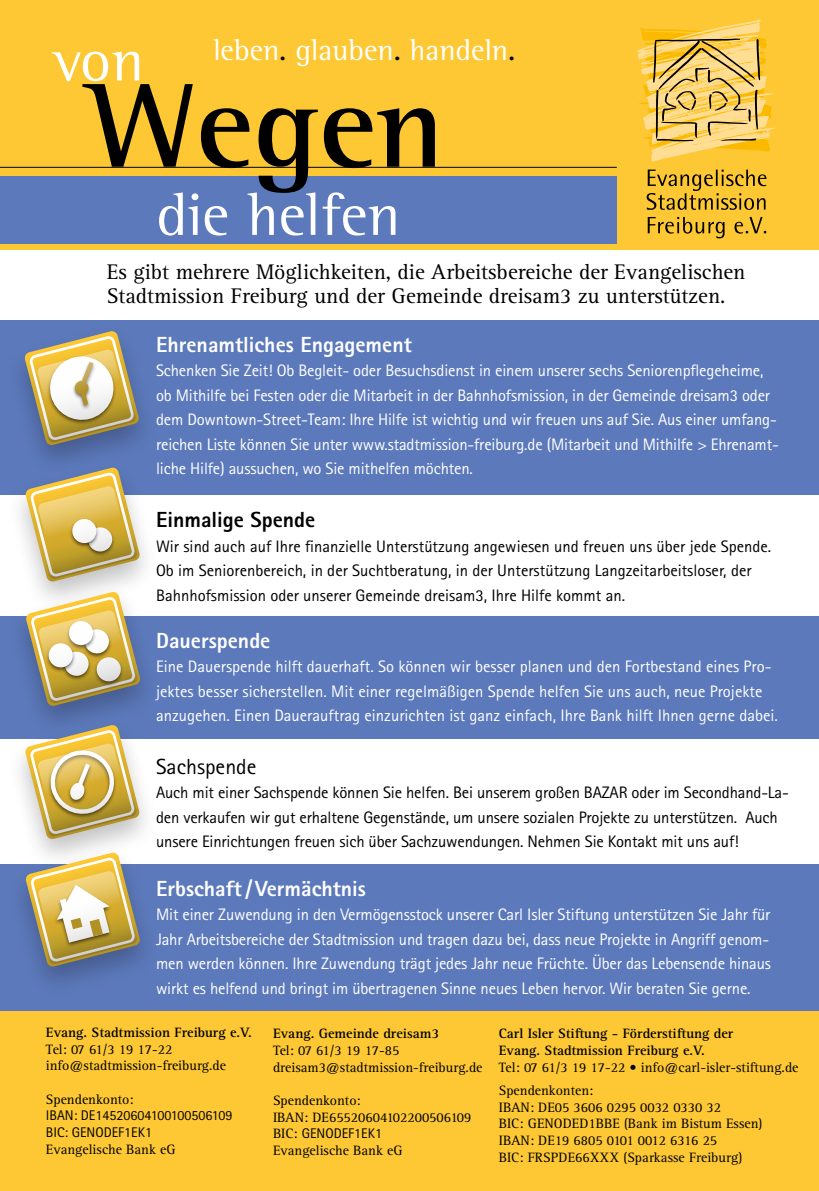
<style>
.page{position:relative;width:819px;height:1191px;background:#fff}
.page>*{position:absolute;margin:0;border:0;box-sizing:border-box;transform-origin:0 0}
.t1{font:700 122.67px "Rotis Semi Serif";color:#000}
.t2{font:60.73px "Rotis Semi Serif";color:#fff}
.t3{font:30.1px "Rotis Semi Serif";color:#fff}
.t4{font:21.88px/24.5px "Rotis Serif";color:#000}
.t5{font:800 21.88px "Rotis Sans Serif";color:#fff}
.t6{font:800 21.88px "Rotis Sans Serif";color:#000}
.t7{font:21.88px "Rotis Sans Serif";color:#000}
.t8{font:16.62px/24.5px "Rotis Sans Serif";letter-spacing:-.01em;color:#fff}
.t9{font:16.62px/24.5px "Rotis Sans Serif";letter-spacing:-.01em;color:#000}
.t10{font:14px/16.6px "Rotis Serif";color:#000}
.t11{font:700 14px/16.6px "Rotis Serif";color:#000}
.t12{font:14px/16.6px "Rotis Sans Serif";color:#000}
.s1{color:#000}
.s2{font-family:"Rotis Serif"}
</style>
<div class="page">
<div style="left:0;top:320px;width:819px;height:174px;background:#5c79bb"></div>
<div style="left:0;top:616px;width:819px;height:123px;background:#5c79bb"></div>
<div style="left:0;top:864px;width:819px;height:147px;background:#5c79bb"></div>
<div style="left:0;top:0;width:819px;height:250px;background:#fdc833"></div>
<div style="left:0;top:1011px;width:819px;height:180px;background:#fdc833"></div>
<svg style="left:637px;top:19px;width:138px;height:143px"></svg>
<svg style="left:647px;top:217px;width:119px;height:21px"></svg>
<svg style="left:646px;top:170px;width:120px;height:40px"></svg>
<div style="left:0;top:176px;width:616px;height:67px;background:#5c79bb"></div>
<hr style="left:0;top:167px;width:616px;height:1px;background:#000">
<div style="left:6px;top:324px;width:152px;height:152px;background:#000;opacity:.24"></div>
<svg style="left:24px;top:331px;width:116px;height:115px"></svg>
<div style="left:6px;top:460px;width:153px;height:153px;background:#000;opacity:.24"></div>
<svg style="left:24px;top:464px;width:122px;height:118px"></svg>
<div style="left:6px;top:718px;width:153px;height:153px;background:#fff"></div>
<svg style="left:25px;top:738px;width:122px;height:107px"></svg>
<div style="left:7px;top:584px;width:152px;height:154px;background:#000;opacity:.24"></div>
<svg style="left:24px;top:589px;width:122px;height:117px"></svg>
<div style="left:6px;top:845px;width:153px;height:153px;background:#000;opacity:.24"></div>
<svg style="left:25px;top:852px;width:115px;height:115px"></svg>
<h3 class="t3" style="left:213px;top:32px;width:303px">leben<span class="s1">.</span> glauben<span class="s1">.</span> handeln<span class="s1">.</span></h3>
<h1 class="t1" style="left:89px;top:52px;width:356px">Wegen</h1>
<h2 class="t2" style="left:54px;top:25px;width:91px">von</h2>
<h2 class="t2" style="left:156px;top:179px;width:245px">die helfen</h2>
<h3 class="t4" style="left:107px;top:260px;width:640px">Es gibt mehrere Möglichkeiten, die Arbeitsbereiche der Evangelischen<br>Stadtmission Freiburg und der Gemeinde dreisam3 zu unterstützen.</h3>
<h3 class="t5" style="left:156px;top:330px;width:257px">Ehrenamtliches Engagement</h3>
<p class="t8" style="left:156px;top:358px;width:624px">Schenken Sie Zeit! Ob Begleit- oder Besuchsdienst in einem unserer sechs Seniorenpflegeheime, ob Mithilfe bei Festen oder die Mitarbeit in der Bahnhofsmission, in der Gemeinde dreisam3 oder dem Downtown-Street-Team: Ihre Hilfe ist wichtig und wir freuen uns auf Sie. Aus einer umfang&shy;reichen Liste können Sie unter www.stadtmission-freiburg.de (Mitarbeit und Mithilfe &gt; Ehrenamt&shy;liche Hilfe) aussuchen, wo Sie mithelfen möchten.</p>
<h3 class="t6" style="left:156px;top:506px;width:161px">Einmalige Spende</h3>
<p class="t9" style="left:156px;top:534px;width:616px">Wir sind auch auf Ihre finanzielle Unterstützung angewiesen und freuen uns über jede Spende.<br>Ob im Seniorenbereich, in der Suchtberatung, in der Unterstützung Langzeitarbeitsloser, der<br>Bahnhofsmission oder unserer Gemeinde dreisam3, Ihre Hilfe kommt an.</p>
<h3 class="t5" style="left:156px;top:626px;width:116px">Dauerspende</h3>
<p class="t8" style="left:156px;top:654px;width:623px">Eine Dauerspende hilft dauerhaft. So können wir besser planen und den Fortbestand eines Pro&shy;jektes besser sicherstellen. Mit einer regelmäßigen Spende helfen Sie uns auch, neue Projekte anzugehen. Einen Dauerauftrag einzurichten ist ganz einfach, Ihre Bank hilft Ihnen gerne dabei.</p>
<h3 class="t7" style="left:156px;top:753px;width:102px">Sachspende</h3>
<p class="t9" style="left:156px;top:780px;width:634px">Auch mit einer Sachspende können Sie helfen. Bei unserem großen BAZAR oder im Secondhand-La&shy;den verkaufen wir gut erhaltene Gegenstände, um unsere sozialen Projekte zu unterstützen. Auch unsere Einrichtungen freuen sich über Sachzuwendungen. Nehmen Sie Kontakt mit uns auf!</p>
<h3 class="t5" style="left:156px;top:874px;width:211px">Erbschaft /Vermächtnis</h3>
<p class="t8" style="left:156px;top:902px;width:616px;text-align:justify">Mit einer Zuwendung in den Vermögensstock unserer Carl Isler Stiftung unterstützen Sie Jahr für Jahr Arbeitsbereiche der Stadtmission und tragen dazu bei, dass neue Projekte in Angriff genom&shy;men werden können. Ihre Zuwendung trägt jedes Jahr neue Früchte. Über das Lebensende hinaus wirkt es helfend und bringt im übertragenen Sinne neues Leben hervor. Wir beraten Sie gerne.</p>
<p class="t11" style="left:46px;top:1024px;width:207px">Evang. Stadtmission Freiburg e.V.</p>
<p class="t10" style="left:46px;top:1041px;width:182px">Tel: 07 61/3 19 17-22 info@stadtmission-freiburg.de</p>
<p class="t10" style="left:46px;top:1091px;width:89px">Spendenkonto:</p>
<p class="t12" style="left:46px;top:1107px;width:188px">IBAN: DE14520604100100506109<br>BIC: GENODEF1EK1</p>
<p class="t10" style="left:46px;top:1141px;width:131px">Evangelische Bank eG</p>
<p class="t11" style="left:273px;top:1025px;width:168px">Evang. Gemeinde dreisam3</p>
<p class="t10" style="left:273px;top:1042px;width:211px">Tel: 07 61/3 19 17-85 dreisam3@stadtmission-freiburg.de</p>
<p class="t10" style="left:273px;top:1092px;width:200px">Spendenkonto:<br>IBAN: DE65520604102200506109</p>
<p class="t12" style="left:273px;top:1125px;width:110px"><span class="s2">BIC:</span> GENODEF1EK1</p>
<p class="t10" style="left:273px;top:1142px;width:131px">Evangelische Bank eG</p>
<p class="t11" style="left:499px;top:1025px;width:236px">Carl Isler Stiftung - Förderstiftung der<br>Evang. Stadtmission Freiburg e.V.</p>
<p class="t10" style="left:499px;top:1055px;width:301px;line-height:23.6px">Tel: 07 61/3 19 17-22 • info@carl-isler-stiftung.de<br>Spendenkonten:</p>
<p class="t10" style="left:499px;top:1099px;width:265px">IBAN: DE05 3606 0295 0032 0330 32<br>BIC: GENODED1BBE (Bank im Bistum Essen)<br>IBAN: DE19 6805 0101 0012 6316 25<br>BIC: FRSPDE66XXX (Sparkasse Freiburg)</p>
</div>
